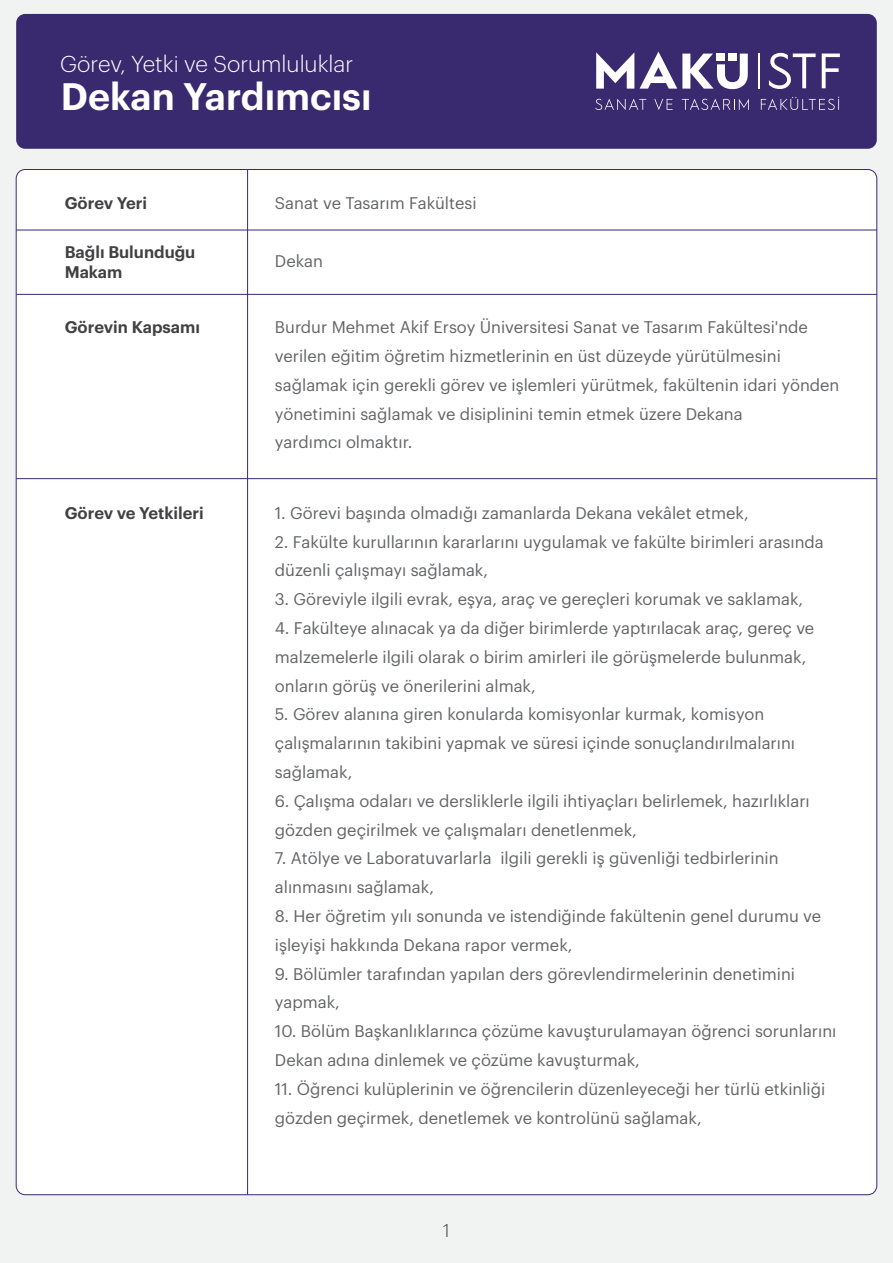
<style>
.page{position:relative;width:893px;height:1263px;background:#f1f2f2}
.page>*{position:absolute;margin:0;border:0;box-sizing:border-box;transform-origin:0 0}
.t1{font:600 37.5px "Graphik";color:#fff}
.t2{font:300 22.5px "Graphik";color:#fff}
.t3{font:300 18px "Graphik";color:#414042}
.t4{font:16.5px/28.8px "Graphik";color:#636466}
.t5{font:600 16.5px/19.8px "Graphik";color:#414042}
</style>
<div class="page">
<div style="left:16px;top:14px;width:861px;height:135px;background:#39296f"></div>
<div style="left:16px;top:169px;width:861px;height:1026px;background:#fff;border-radius:9px"></div>
<svg style="left:595px;top:99px;width:51px;height:11px"></svg>
<svg style="left:654px;top:99px;width:19px;height:11px"></svg>
<svg style="left:682px;top:99px;width:67px;height:11px"></svg>
<svg style="left:761px;top:96px;width:79px;height:14px"></svg>
<svg style="left:596px;top:52px;width:38px;height:37px"></svg>
<svg style="left:640px;top:52px;width:108px;height:37px"></svg>
<svg style="left:769px;top:53px;width:47px;height:36px"></svg>
<svg style="left:822px;top:54px;width:18px;height:34px"></svg>
<hr style="left:758px;top:54px;width:2px;height:35px;background:#fff">
<hr style="left:247px;top:169px;width:1px;height:1026px;background:#39296f">
<hr style="left:16px;top:230px;width:861px;height:1px;background:#39296f">
<hr style="left:16px;top:294px;width:861px;height:1px;background:#39296f">
<hr style="left:16px;top:478px;width:861px;height:1px;background:#39296f">
<h2 class="t2" style="left:60px;top:47px;width:295px">Görev, Yetki ve Sorumluluklar</h2>
<h1 class="t1" style="left:61px;top:68px;width:312px">Dekan Yardımcısı</h1>
<p class="t5" style="left:65px;top:191px;width:84px">Görev Yeri</p>
<p class="t5" style="left:65px;top:241px;width:132px">Bağlı Bulunduğu<br>Makam</p>
<p class="t4" style="left:275px;top:187px;width:203px">Sanat ve Tasarım Fakültesi</p>
<p class="t4" style="left:275px;top:245px;width:50px">Dekan</p>
<p class="t5" style="left:65px;top:316px;width:137px">Görevin Kapsamı</p>
<p class="t4" style="left:275px;top:311px;width:566px">Burdur Mehmet Akif Ersoy Üniversitesi Sanat ve Tasarım Fakültesi'nde verilen eğitim öğretim hizmetlerinin en üst düzeyde yürütülmesini sağlamak için gerekli görev ve işlemleri yürütmek, fakültenin idari yönden yönetimini sağlamak ve disiplinini temin etmek üzere Dekana<br>yardımcı olmaktır.</p>
<p class="t5" style="left:65px;top:501px;width:141px">Görev ve Yetkileri</p>
<p class="t4" style="left:275px;top:497px;width:475px">1. Görevi başında olmadığı zamanlarda Dekana vekâlet etmek,</p>
<p class="t4" style="left:275px;top:526px;width:550px">2. Fakülte kurullarının kararlarını uygulamak ve fakülte birimleri arasında düzenli çalışmayı sağlamak,</p>
<p class="t4" style="left:275px;top:583px;width:530px">3. Göreviyle ilgili evrak, eşya, araç ve gereçleri korumak ve saklamak,</p>
<p class="t4" style="left:275px;top:612px;width:541px">4. Fakülteye alınacak ya da diğer birimlerde yaptırılacak araç, gereç ve malzemelerle ilgili olarak o birim amirleri ile görüşmelerde bulunmak, onların görüş ve önerilerini almak,</p>
<p class="t4" style="left:275px;top:699px;width:522px">5. Görev alanına giren konularda komisyonlar kurmak, komisyon çalışmalarının takibini yapmak ve süresi içinde sonuçlandırılmalarını sağlamak,</p>
<p class="t4" style="left:275px;top:785px;width:536px">6. Çalışma odaları ve dersliklerle ilgili ihtiyaçları belirlemek, hazırlıkları gözden geçirilmek ve çalışmaları denetlenmek,</p>
<p class="t4" style="left:275px;top:842px;width:505px">7. Atölye ve Laboratuvarlarla ilgili gerekli iş güvenliği tedbirlerinin alınmasını sağlamak,</p>
<p class="t4" style="left:275px;top:900px;width:548px">8. Her öğretim yılı sonunda ve istendiğinde fakültenin genel durumu ve işleyişi hakkında Dekana rapor vermek,</p>
<p class="t4" style="left:275px;top:958px;width:522px">9. Bölümler tarafından yapılan ders görevlendirmelerinin denetimini yapmak,</p>
<p class="t4" style="left:275px;top:1015px;width:563px">10. Bölüm Başkanlıklarınca çözüme kavuşturulamayan öğrenci sorunlarını<br>Dekan adına dinlemek ve çözüme kavuşturmak,</p>
<p class="t4" style="left:275px;top:1073px;width:552px">11. Öğrenci kulüplerinin ve öğrencilerin düzenleyeceği her türlü etkinliği gözden geçirmek, denetlemek ve kontrolünü sağlamak,</p>
<p class="t3" style="left:443px;top:1217px;width:8px">1</p>
</div>
